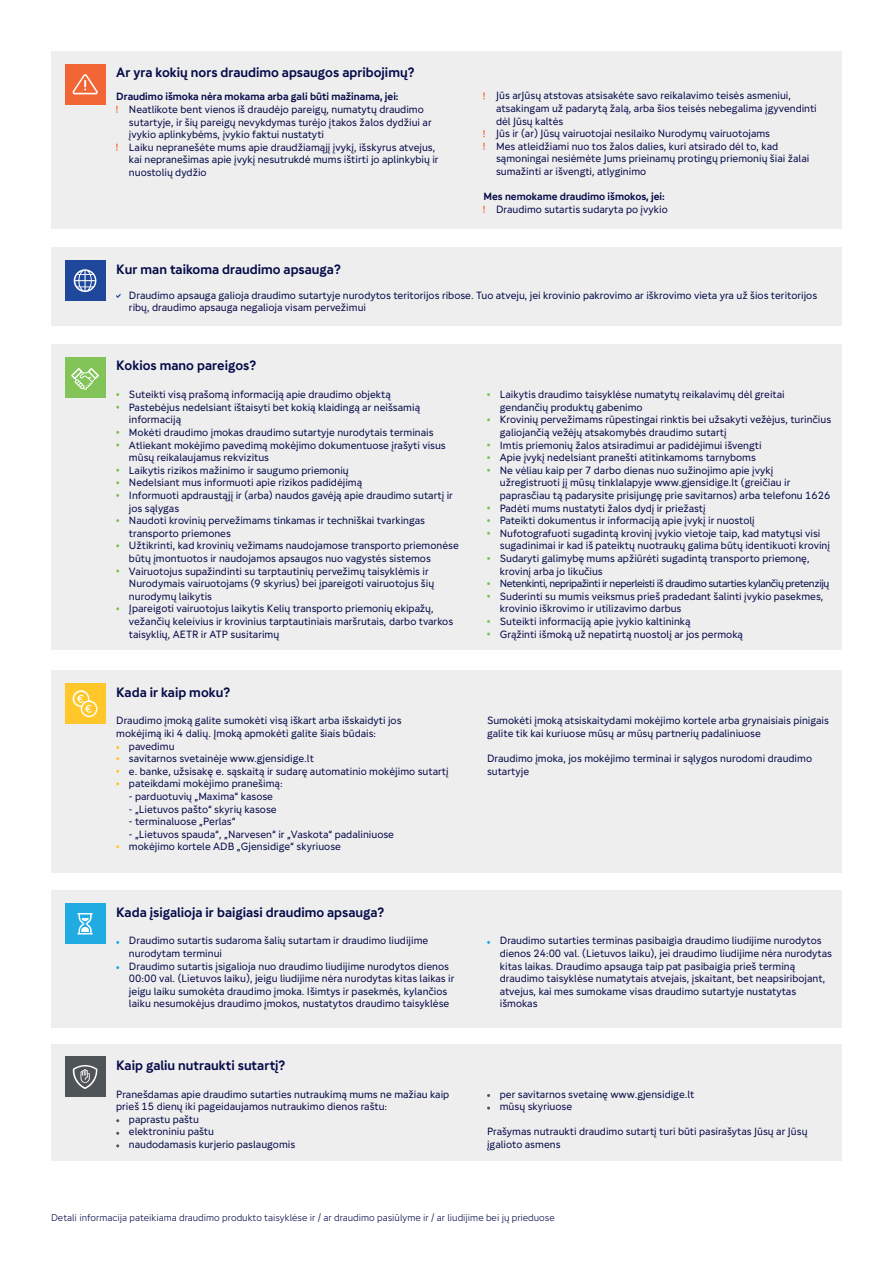
<style>
.page{position:relative;width:893px;height:1263px;background:#fff}
.page>*{position:absolute;margin:0;border:0;box-sizing:border-box;transform-origin:0 0}
.t1{font:700 13.5px "Gjensidige Type";color:#050a47}
.t2{font:10.5px/12.6px "Gjensidige Type";color:#050a47}
.t3{font:700 10.5px "Gjensidige Type";color:#050a47}
.t4{font:10.5px "Gjensidige Type";letter-spacing:-.04em;color:#050a47}
.t5{font:300 9.75px "Gjensidige Type";color:#050a47}
</style>
<div class="page">
<div style="left:51px;top:51px;width:791px;height:178px;background:#eeeeef"></div>
<div style="left:51px;top:247px;width:791px;height:78px;background:#eeeeef"></div>
<svg style="left:116px;top:106px;width:2px;height:7px"></svg>
<svg style="left:116px;top:144px;width:2px;height:7px"></svg>
<svg style="left:483px;top:92px;width:2px;height:7px"></svg>
<svg style="left:483px;top:130px;width:2px;height:7px"></svg>
<svg style="left:483px;top:143px;width:2px;height:7px"></svg>
<svg style="left:483px;top:206px;width:2px;height:7px"></svg>
<svg style="left:116px;top:293px;width:5px;height:5px"></svg>
<div style="left:65px;top:64px;width:40px;height:40px;background:#f26636"></div>
<svg style="left:72px;top:74px;width:26px;height:20px"></svg>
<div style="left:65px;top:261px;width:40px;height:40px;background:#1f479c"></div>
<svg style="left:74px;top:269px;width:22px;height:23px"></svg>
<div style="left:51px;top:344px;width:791px;height:306px;background:#eeeeef"></div>
<div style="left:65px;top:357px;width:40px;height:40px;background:#82c457"></div>
<svg style="left:71px;top:368px;width:28px;height:22px"></svg>
<div style="left:51px;top:670px;width:791px;height:203px;background:#eeeeef"></div>
<div style="left:65px;top:683px;width:40px;height:41px;background:#ffc729"></div>
<svg style="left:73px;top:690px;width:24px;height:27px"></svg>
<div style="left:51px;top:890px;width:791px;height:138px;background:#eeeeef"></div>
<div style="left:51px;top:1044px;width:791px;height:116px;background:#eeeeef"></div>
<div style="left:65px;top:904px;width:40px;height:40px;background:#21abe3"></div>
<svg style="left:77px;top:913px;width:16px;height:21px"></svg>
<div style="left:65px;top:1057px;width:40px;height:40px;background:#4f5457"></div>
<svg style="left:73px;top:1065px;width:24px;height:24px"></svg>
<p class="t1" style="left:116px;top:64px;width:300px">Ar yra kokių nors draudimo apsaugos apribojimų?</p>
<p class="t3" style="left:116px;top:90px;width:284px">Draudimo išmoka nėra mokama arba gali būti mažinama, jei:</p>
<p class="t2" style="left:129px;top:103px;width:304px">Neatlikote bent vienos iš draudėjo pareigų, numatytų draudimo sutartyje, ir šių pareigų nevykdymas turėjo įtakos žalos dydžiui ar įvykio aplinkybėms, įvykio faktui nustatyti</p>
<p class="t2" style="left:129px;top:141px;width:311px">Laiku nepranešėte mums apie draudžiamąjį įvykį, išskyrus atvejus, kai nepranešimas apie įvykį nesutrukdė mums ištirti jo aplinkybių ir nuostolių dydžio</p>
<p class="t2" style="left:496px;top:89px;width:322px">Jūs arJūsų atstovas atsisakėte savo reikalavimo teisės asmeniui, atsakingam už padarytą žalą, arba šios teisės nebegalima įgyvendinti dėl Jūsų kaltės</p>
<p class="t2" style="left:496px;top:127px;width:276px">Jūs ir (ar) Jūsų vairuotojai nesilaiko Nurodymų vairuotojams</p>
<p class="t2" style="left:496px;top:140px;width:315px">Mes atleidžiami nuo tos žalos dalies, kuri atsirado dėl to, kad sąmoningai nesiėmėte Jums prieinamų protingų priemonių šiai žalai sumažinti ar išvengti, atlyginimo</p>
<p class="t3" style="left:483px;top:190px;width:183px">Mes nemokame draudimo išmokos, jei:</p>
<p class="t2" style="left:496px;top:203px;width:173px">Draudimo sutartis sudaryta po įvykio</p>
<p class="t1" style="left:116px;top:261px;width:226px">Kur man taikoma draudimo apsauga?</p>
<p class="t2" style="left:129px;top:289px;width:690px">Draudimo apsauga galioja draudimo sutartyje nurodytos teritorijos ribose. Tuo atveju, jei krovinio pakrovimo ar iškrovimo vieta yra už šios teritorijos ribų, draudimo apsauga negalioja visam pervežimui</p>
<p class="t1" style="left:116px;top:358px;width:141px">Kokios mano pareigos?</p>
<p class="t2" style="left:129px;top:388px;width:263px">Suteikti visą prašomą informaciją apie draudimo objektą</p>
<p class="t2" style="left:129px;top:401px;width:293px">Pastebėjus nedelsiant ištaisyti bet kokią klaidingą ar neišsamią informaciją</p>
<p class="t2" style="left:129px;top:426px;width:306px">Mokėti draudimo įmokas draudimo sutartyje nurodytais terminais</p>
<p class="t2" style="left:129px;top:438px;width:318px">Atliekant mokėjimo pavedimą mokėjimo dokumentuose įrašyti visus mūsų reikalaujamus rekvizitus</p>
<p class="t2" style="left:129px;top:464px;width:221px">Laikytis rizikos mažinimo ir saugumo priemonių</p>
<p class="t2" style="left:129px;top:476px;width:235px">Nedelsiant mus informuoti apie rizikos padidėjimą</p>
<p class="t2" style="left:129px;top:489px;width:325px">Informuoti apdraustąjį ir (arba) naudos gavėją apie draudimo sutartį ir jos sąlygas</p>
<p class="t2" style="left:129px;top:514px;width:298px">Naudoti krovinių pervežimams tinkamas ir techniškai tvarkingas transporto priemones</p>
<p class="t2" style="left:129px;top:539px;width:331px">Užtikrinti, kad krovinių vežimams naudojamose transporto priemonėse būtų įmontuotos ir naudojamos apsaugos nuo vagystės sistemos</p>
<p class="t2" style="left:129px;top:564px;width:307px">Vairuotojus supažindinti su tarptautinių pervežimų taisyklėmis ir<br>Nurodymais vairuotojams (9 skyrius) bei įpareigoti vairuotojus šių nurodymų laikytis</p>
<p class="t2" style="left:129px;top:602px;width:326px">Įpareigoti vairuotojus laikytis Kelių transporto priemonių ekipažų, vežančių keleivius ir krovinius tarptautiniais maršrutais, darbo tvarkos taisyklių, AETR ir ATP susitarimų</p>
<p class="t1" style="left:116px;top:684px;width:115px">Kada ir kaip moku?</p>
<p class="t2" style="left:116px;top:714px;width:287px">Draudimo įmoką galite sumokėti visą iškart arba išskaidyti jos</p>
<p class="t2" style="left:116px;top:727px;width:262px">mokėjimą iki 4 dalių. Įmoką apmokėti galite šiais būdais:</p>
<p class="t2" style="left:129px;top:739px;width:47px">pavedimu</p>
<p class="t2" style="left:129px;top:752px;width:186px">savitarnos svetainėje www.gjensidige.lt</p>
<p class="t2" style="left:129px;top:765px;width:321px">e. banke, užsisakę e. sąskaitą ir sudarę automatinio mokėjimo sutartį</p>
<p class="t2" style="left:129px;top:777px;width:155px">pateikdami mokėjimo pranešimą:</p>
<p class="t2" style="left:129px;top:790px;width:146px">- parduotuvių „Maxima“ kasose</p>
<p class="t2" style="left:129px;top:802px;width:149px">- „Lietuvos pašto“ skyrių kasose</p>
<p class="t2" style="left:129px;top:815px;width:108px">- terminaluose „Perlas“</p>
<p class="t2" style="left:129px;top:828px;width:267px">- „Lietuvos spauda“, „Narvesen“ ir „Vaskota“ padaliniuose</p>
<p class="t2" style="left:129px;top:840px;width:214px">mokėjimo kortele ADB „Gjensidige“ skyriuose</p>
<p class="t1" style="left:116px;top:904px;width:270px">Kada įsigalioja ir baigiasi draudimo apsauga?</p>
<p class="t2" style="left:129px;top:934px;width:301px">Draudimo sutartis sudaroma šalių sutartam ir draudimo liudijime nurodytam terminui</p>
<p class="t2" style="left:129px;top:959px;width:327px">Draudimo sutartis įsigalioja nuo draudimo liudijime nurodytos dienos 00:00 val. (Lietuvos laiku), jeigu liudijime nėra nurodytas kitas laikas ir jeigu laiku sumokėta draudimo įmoka. Išimtys ir pasekmės, kylančios laiku nesumokėjus draudimo įmokos, nustatytos draudimo taisyklėse</p>
<p class="t1" style="left:116px;top:1057px;width:171px">Kaip galiu nutraukti sutartį?</p>
<p class="t2" style="left:116px;top:1087px;width:335px">Pranešdamas apie draudimo sutarties nutraukimą mums ne mažiau kaip prieš 15 dienų iki pageidaujamos nutraukimo dienos raštu:</p>
<p class="t2" style="left:129px;top:1113px;width:72px">paprastu paštu</p>
<p class="t2" style="left:129px;top:1125px;width:86px">elektroniniu paštu</p>
<p class="t2" style="left:129px;top:1138px;width:168px">naudodamasis kurjerio paslaugomis</p>
<p class="t2" style="left:500px;top:388px;width:286px">Laikytis draudimo taisyklėse numatytų reikalavimų dėl greitai gendančių produktų gabenimo</p>
<p class="t2" style="left:500px;top:413px;width:333px">Krovinių pervežimams rūpestingai rinktis bei užsakyti vežėjus, turinčius galiojančią vežėjų atsakomybės draudimo sutartį</p>
<p class="t2" style="left:500px;top:438px;width:263px">Imtis priemonių žalos atsiradimui ar padidėjimui išvengti</p>
<p class="t2" style="left:500px;top:451px;width:258px">Apie įvykį nedelsiant pranešti atitinkamoms tarnyboms</p>
<p class="t2" style="left:500px;top:464px;width:332px">Ne vėliau kaip per 7 darbo dienas nuo sužinojimo apie įvykį užregistruoti jį mūsų tinklalapyje www.gjensidige.lt (greičiau ir paprasčiau tą padarysite prisijungę prie savitarnos) arba telefonu 1626</p>
<p class="t2" style="left:500px;top:501px;width:207px">Padėti mums nustatyti žalos dydį ir priežastį</p>
<p class="t2" style="left:500px;top:514px;width:257px">Pateikti dokumentus ir informaciją apie įvykį ir nuostolį</p>
<p class="t2" style="left:500px;top:527px;width:332px">Nufotografuoti sugadintą krovinį įvykio vietoje taip, kad matytųsi visi sugadinimai ir kad iš pateiktų nuotraukų galima būtų identikuoti krovinį</p>
<p class="t2" style="left:500px;top:552px;width:311px">Sudaryti galimybę mums apžiūrėti sugadintą transporto priemonę, krovinį arba jo likučius</p>
<p class="t4" style="left:500px;top:577px;width:331px">Netenkinti, nepripažinti ir neperleisti iš draudimo sutarties kylančių pretenzijų</p>
<p class="t2" style="left:500px;top:590px;width:325px">Suderinti su mumis veiksmus prieš pradedant šalinti įvykio pasekmes, krovinio iškrovimo ir utilizavimo darbus</p>
<p class="t2" style="left:500px;top:615px;width:192px">Suteikti informaciją apie įvykio kaltininką</p>
<p class="t2" style="left:500px;top:627px;width:245px">Grąžinti išmoką už nepatirtą nuostolį ar jos permoką</p>
<p class="t2" style="left:487px;top:714px;width:343px">Sumokėti įmoką atsiskaitydami mokėjimo kortele arba grynaisiais pinigais galite tik kai kuriuose mūsų ar mūsų partnerių padaliniuose</p>
<p class="t2" style="left:487px;top:752px;width:326px">Draudimo įmoka, jos mokėjimo terminai ir sąlygos nurodomi draudimo sutartyje</p>
<p class="t2" style="left:500px;top:934px;width:334px">Draudimo sutarties terminas pasibaigia draudimo liudijime nurodytos dienos 24:00 val. (Lietuvos laiku), jei draudimo liudijime nėra nurodytas kitas laikas. Draudimo apsauga taip pat pasibaigia prieš terminą draudimo taisyklėse numatytais atvejais, įskaitant, bet neapsiribojant, atvejus, kai mes sumokame visas draudimo sutartyje nustatytas išmokas</p>
<p class="t2" style="left:500px;top:1087px;width:196px">per savitarnos svetainę www.gjensidige.lt</p>
<p class="t2" style="left:500px;top:1100px;width:74px">mūsų skyriuose</p>
<p class="t2" style="left:487px;top:1125px;width:322px">Prašymas nutraukti draudimo sutartį turi būti pasirašytas Jūsų ar Jūsų įgalioto asmens</p>
<p class="t5" style="left:51px;top:1212px;width:505px">Detali informacija pateikiama draudimo produkto taisyklėse ir / ar draudimo pasiūlyme ir / ar liudijime bei jų prieduose</p>
</div>
